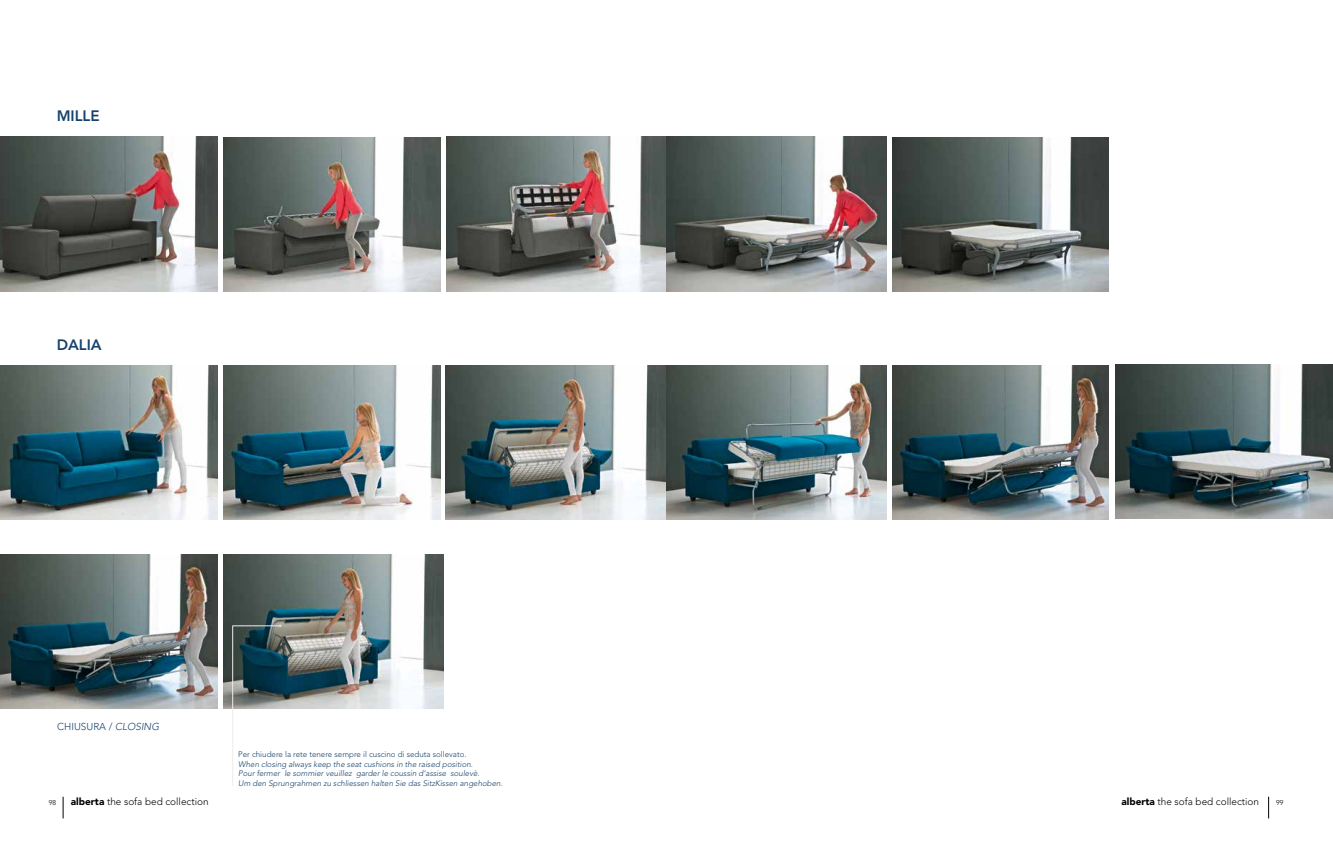
<style>
.page{position:relative;width:1333px;height:851px;background:#fff}
.page>*{position:absolute;margin:0;border:0;box-sizing:border-box;transform-origin:0 0}
.t1{font:800 15px "Avenir LT Std";color:#17426d}
.t2{font:300 10px "Avenir LT Std";color:#000}
.t3{font:300 10px "Avenir LT Std";color:#17426d}
.t4{font:italic 300 8px/9.6px "Avenir LT Std";color:#17426d}
.t5{font:300 8px "Avenir LT Std";color:#17426d}
.t6{font:300 7px "Avenir LT Std";color:#000}
.s1{font-style:italic}
.s2{font-weight:900}
</style>
<div class="page">
<svg style="left:63px;top:796px;width:1px;height:22px"></svg>
<svg style="left:1268px;top:796px;width:1px;height:22px"></svg>
<img style="left:0;top:137px;width:217px;height:154px">
<img style="left:223px;top:137px;width:217px;height:154px">
<img style="left:446px;top:137px;width:440px;height:154px">
<img style="left:892px;top:137px;width:216px;height:154px">
<img style="left:0;top:365px;width:217px;height:154px">
<img style="left:223px;top:365px;width:217px;height:154px">
<img style="left:446px;top:365px;width:440px;height:154px">
<img style="left:223px;top:554px;width:220px;height:154px">
<img style="left:892px;top:365px;width:216px;height:154px">
<img style="left:0;top:554px;width:217px;height:154px">
<img style="left:1115px;top:364px;width:217px;height:154px">
<hr style="left:232px;top:625px;width:1px;height:160px;background:#eeecea">
<hr style="left:232px;top:625px;width:48px;height:1px;background:#eeecea">
<h1 class="t1" style="left:57px;top:107px;width:44px">MILLE</h1>
<h1 class="t1" style="left:57px;top:335px;width:46px">DALIA</h1>
<p class="t3" style="left:57px;top:720px;width:103px">CHIUSURA / <span class="s1">CLOSING</span></p>
<p class="t5" style="left:238px;top:749px;width:230px">Per chiudere la rete tenere sempre il cuscino di seduta sollevato.</p>
<p class="t4" style="left:238px;top:759px;width:266px">When closing always keep the seat cushions in the raised position.<br>Pour fermer le sommier veuillez garder le coussin d’assise soulevè.<br>Um den Sprungrahmen zu schliessen halten Sie das SitzKissen angehoben.</p>
<p class="t6" style="left:49px;top:797px;width:9px">98</p>
<p class="t2" style="left:71px;top:795px;width:139px"><span class="s2">alberta</span> the sofa bed collection</p>
<p class="t2" style="left:1121px;top:795px;width:139px"><span class="s2">alberta</span> the sofa bed collection</p>
<p class="t6" style="left:1276px;top:797px;width:9px">99</p>
</div>
